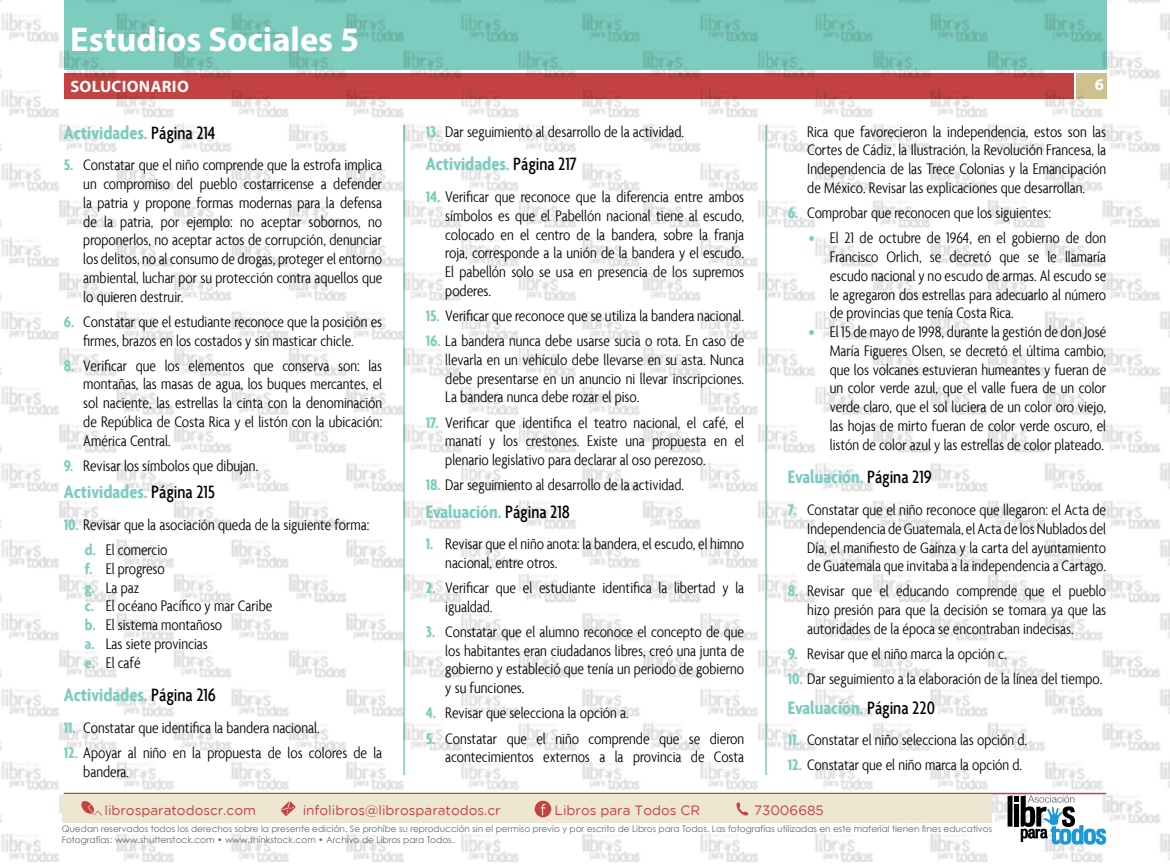
<style>
.page{position:relative;width:1170px;height:868px;background:#fff}
.page>*{position:absolute;margin:0;border:0;box-sizing:border-box;transform-origin:0 0}
.t1{font:700 34.5px "Myriad Pro";color:#fff}
.t2{font:700 condensed 19.5px "Agenda";color:#7cccbf}
.t3{font:300 condensed 16.5px/18.8px "Agenda";color:#000;text-align:justify}
.t4{font:700 16.5px "Myriad Pro";letter-spacing:.02em;color:#fff}
.t5{font:13.5px "Gotham Rounded";color:#c44242}
.t6{font:9px/10.8px "Century Gothic";color:#62686a}
.s1{font-weight:500;font-size:19.2px;color:#000}
.s2{font-weight:700;color:#7cccbf}
</style>
<div class="page">
<img style="left:0;top:0;width:1169px;height:861px">
<div style="left:62px;top:794px;width:930px;height:28px;background:#ede7d1"></div>
<svg style="left:81px;top:801px;width:21px;height:14px"></svg>
<svg style="left:280px;top:801px;width:15px;height:15px"></svg>
<svg style="left:736px;top:802px;width:12px;height:13px"></svg>
<svg style="left:534px;top:800px;width:17px;height:17px"></svg>
<svg style="left:1007px;top:795px;width:99px;height:49px"></svg>
<h1 class="t1" style="left:70px;top:16px;width:291px">Estudios Sociales 5</h1>
<p class="t4" style="left:70px;top:76px;width:120px">Solucionario</p>
<p class="t4" style="left:1094px;top:74px;width:11px">6</p>
<p class="t2" style="left:64px;top:121px;width:153px">Actividades. <span class="s1">Página 214</span></p>
<p class="t3" style="left:83px;top:156px;width:300px;text-indent:-20px"><span class="s2">5.</span> Constatar que el niño comprende que la estrofa implica un compromiso del pueblo costarricense a defender la patria y propone formas modernas para la defensa de la patria, por ejemplo: no aceptar sobornos, no proponerlos, no aceptar actos de corrupción, denunciar los delitos, no al consumo de drogas, proteger el entorno ambiental, luchar por su protección contra aquellos que lo quieren destruir.</p>
<p class="t3" style="left:64px;top:312px;width:320px;text-align:center"><span class="s2">6.</span> Constatar que el estudiante reconoce que la posición es firmes, brazos en los costados y sin masticar chicle.</p>
<p class="t3" style="left:83px;top:356px;width:300px;text-indent:-20px"><span class="s2">8.</span> Verificar que los elementos que conserva son: las montañas, las masas de agua, los buques mercantes, el sol naciente, las estrellas la cinta con la denominación de República de Costa Rica y el listón con la ubicación:<br>América Central.</p>
<p class="t3" style="left:64px;top:456px;width:196px"><span class="s2">9.</span> Revisar los símbolos que dibujan.</p>
<p class="t2" style="left:64px;top:480px;width:153px">Actividades. <span class="s1">Página 215</span></p>
<p class="t3" style="left:85px;top:512px;width:286px;line-height:25.2px;text-indent:-21px"><span class="s2">10.</span> Revisar que la asociación queda de la siguiente forma: <span class="s2">d.</span> El comercio</p>
<p class="t3" style="left:85px;top:559px;width:189px;text-align:left"><span class="s2">f.</span> El progreso<br><span class="s2">g.</span> La paz<br><span class="s2">c.</span> El océano Pacífico y mar Caribe <span class="s2">b.</span> El sistema montañoso<br><span class="s2">a.</span> Las siete provincias<br><span class="s2">e.</span> El café</p>
<p class="t2" style="left:64px;top:683px;width:154px">Actividades. <span class="s1">Página 216</span></p>
<p class="t3" style="left:64px;top:718px;width:257px"><span class="s2">11.</span> Constatar que identifica la bandera nacional.</p>
<p class="t3" style="left:83px;top:743px;width:300px;text-indent:-20px"><span class="s2">12.</span> Apoyar al niño en la propuesta de los colores de la bandera.</p>
<p class="t3" style="left:426px;top:122px;width:260px"><span class="s2">13.</span> Dar seguimiento al desarrollo de la actividad.</p>
<p class="t2" style="left:426px;top:153px;width:153px">Actividades. <span class="s1">Página 217</span></p>
<p class="t3" style="left:445px;top:188px;width:300px;text-indent:-20px"><span class="s2">14.</span> Verificar que reconoce que la diferencia entre ambos símbolos es que el Pabellón nacional tiene al escudo, colocado en el centro de la bandera, sobre la franja roja, corresponde a la unión de la bandera y el escudo.<br>El pabellón solo se usa en presencia de los supremos poderes.</p>
<p class="t3" style="left:426px;top:306px;width:320px"><span class="s2">15.</span> Verificar que reconoce que se utiliza la bandera nacional.</p>
<p class="t3" style="left:445px;top:332px;width:300px;text-indent:-20px"><span class="s2">16.</span> La bandera nunca debe usarse sucia o rota. En caso de llevarla en un vehículo debe llevarse en su asta. Nunca debe presentarse en un anuncio ni llevar inscripciones.<br>La bandera nunca debe rozar el piso.</p>
<p class="t3" style="left:445px;top:413px;width:300px;text-indent:-20px"><span class="s2">17.</span> Verificar que identifica el teatro nacional, el café, el manatí y los crestones. Existe una propuesta en el plenario legislativo para declarar al oso perezoso.</p>
<p class="t3" style="left:426px;top:476px;width:260px"><span class="s2">18.</span> Dar seguimiento al desarrollo de la actividad.</p>
<p class="t2" style="left:426px;top:500px;width:146px">Evaluación. <span class="s1">Página 218</span></p>
<p class="t3" style="left:445px;top:534px;width:300px;text-indent:-20px"><span class="s2">1.</span> Revisar que el niño anota: la bandera, el escudo, el himno nacional, entre otros.</p>
<p class="t3" style="left:445px;top:578px;width:300px;text-indent:-20px"><span class="s2">2.</span> Verificar que el estudiante identifica la libertad y la igualdad.</p>
<p class="t3" style="left:445px;top:622px;width:300px;text-indent:-20px"><span class="s2">3.</span> Constatar que el alumno reconoce el concepto de que los habitantes eran ciudadanos libres, creó una junta de gobierno y estableció que tenía un periodo de gobierno y su funciones.</p>
<p class="t3" style="left:426px;top:704px;width:204px"><span class="s2">4.</span> Revisar que selecciona la opción a.</p>
<p class="t3" style="left:426px;top:729px;width:320px;text-align:right"><span class="s2">5.</span> Constatar que el niño comprende que se dieron acontecimientos externos a la provincia de Costa</p>
<p class="t3" style="left:807px;top:122px;width:300px">Rica que favorecieron la independencia, estos son las Cortes de Cádiz, la Ilustración, la Revolución Francesa, la Independencia de las Trece Colonias y la Emancipación de México. Revisar las explicaciones que desarrollan.</p>
<p class="t3" style="left:787px;top:204px;width:265px"><span class="s2">6.</span> Comprobar que reconocen que los siguientes:</p>
<p class="t3" style="left:829px;top:229px;width:278px;text-indent:-21px"><span class="s2">•</span> El 21 de octubre de 1964, en el gobierno de don Francisco Orlich, se decretó que se le llamaría escudo nacional y no escudo de armas. Al escudo se le agregaron dos estrellas para adecuarlo al número de provincias que tenía Costa Rica.</p>
<p class="t3" style="left:829px;top:323px;width:278px;text-indent:-21px"><span class="s2">•</span> El 15 de mayo de 1998, durante la gestión de don José María Figueres Olsen, se decretó el última cambio, que los volcanes estuvieran humeantes y fueran de un color verde azul, que el valle fuera de un color verde claro, que el sol luciera de un color oro viejo, las hojas de mirto fueran de color verde oscuro, el listón de color azul y las estrellas de color plateado.</p>
<p class="t2" style="left:787px;top:465px;width:146px">Evaluación. <span class="s1">Página 219</span></p>
<p class="t3" style="left:807px;top:500px;width:300px;text-indent:-20px"><span class="s2">7.</span> Constatar que el niño reconoce que llegaron: el Acta de Independencia de Guatemala, el Acta de los Nublados del Día, el manifiesto de Gaínza y la carta del ayuntamiento de Guatemala que invitaba a la independencia a Cartago.</p>
<p class="t3" style="left:807px;top:582px;width:300px;text-indent:-20px"><span class="s2">8.</span> Revisar que el educando comprende que el pueblo hizo presión para que la decisión se tomara ya que las autoridades de la época se encontraban indecisas.</p>
<p class="t3" style="left:787px;top:644px;width:220px"><span class="s2">9.</span> Revisar que el niño marca la opción c.</p>
<p class="t3" style="left:787px;top:669px;width:316px"><span class="s2">10.</span> Dar seguimiento a la elaboración de la línea del tiempo.</p>
<p class="t2" style="left:787px;top:695px;width:149px">Evaluación. <span class="s1">Página 220</span></p>
<p class="t3" style="left:787px;top:730px;width:241px"><span class="s2">11.</span> Constatar el niño selecciona las opción d.</p>
<p class="t3" style="left:787px;top:756px;width:236px"><span class="s2">12.</span> Constatar que el niño marca la opción d.</p>
<p class="t5" style="left:104px;top:802px;width:153px">librosparatodoscr.com</p>
<p class="t5" style="left:303px;top:802px;width:199px">infolibros@librosparatodos.cr</p>
<p class="t5" style="left:554px;top:802px;width:147px">Libros para Todos CR</p>
<p class="t5" style="left:754px;top:802px;width:71px">73006685</p>
<p class="t6" style="left:62px;top:823px;width:932px">Quedan reservados todos los derechos sobre la presente edición. Se prohíbe su reproducción sin el permiso previo y por escrito de Libros para Todos. Las fotografías utilizadas en este material tienen fines educativos<br>Fotografías: www.shutterstock.com • www.thinkstock.com • Archivo de Libros para Todos.</p>
</div>
